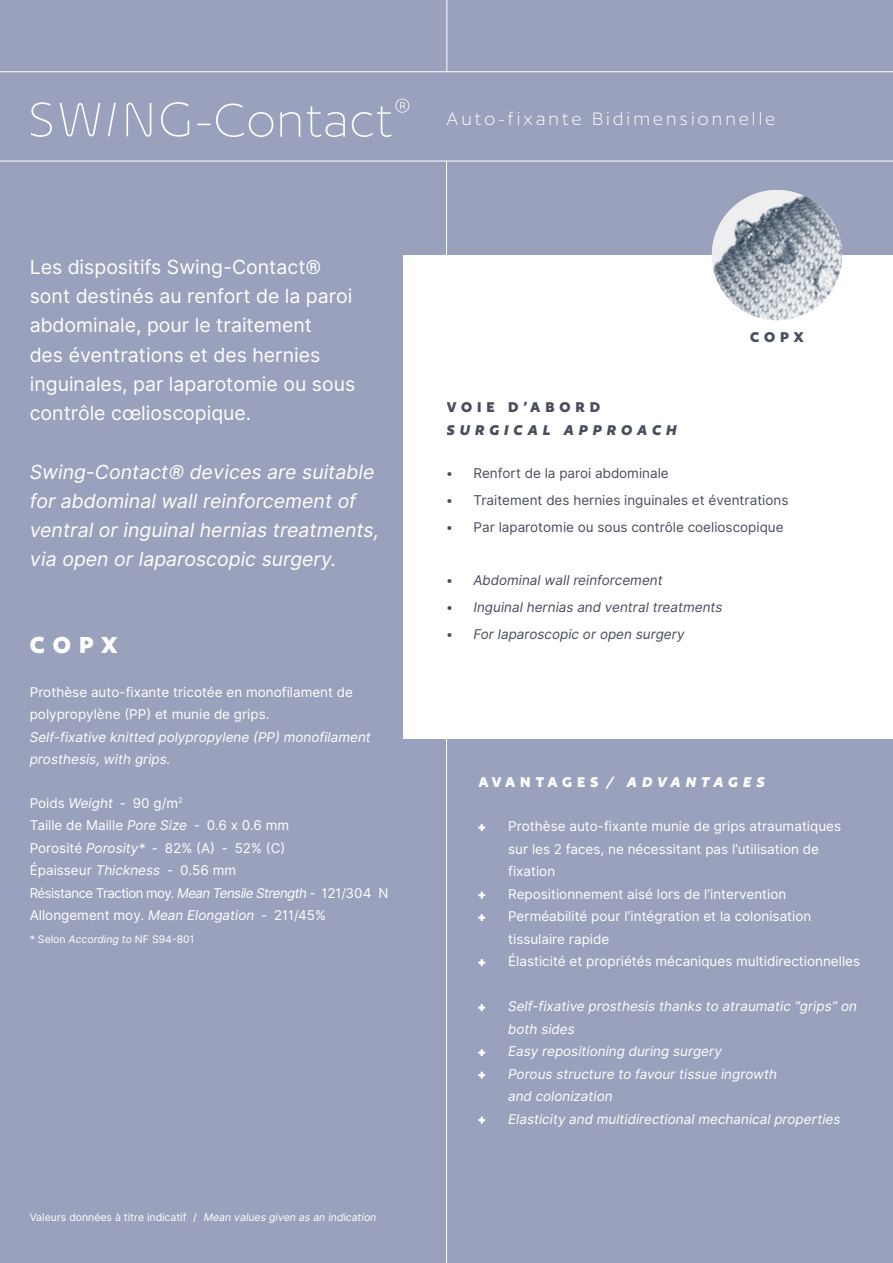
<style>
.page{position:relative;width:893px;height:1263px;background:#9aa1bc}
.page>*{position:absolute;margin:0;border:0;box-sizing:border-box;transform-origin:0 0}
.t1{font:700 27px "Author";color:#fff}
.t2{font:300 21px "Author";letter-spacing:.15em;color:#fff}
.t3{font:19.5px/29.2px "Inter UI";color:#fff}
.t4{font:italic 19.5px/29.2px "Inter UI";color:#fff}
.t5{font:italic 700 16.5px "Author";letter-spacing:.3em;color:#fff}
.t6{font:italic 700 16.5px "Author";letter-spacing:.3em;color:#494e5e}
.t7{font:700 16.5px "Author";letter-spacing:.3em;color:#494e5e}
.t8{font:13.5px/22.5px "Inter UI";color:#fff}
.t9{font:italic 13.5px/22.5px "Inter UI";color:#fff}
.t10{font:13.5px "Inter UI";color:#494e5e}
.t11{font:italic 13.5px "Inter UI";color:#494e5e}
.t12{font:10.5px "Inter UI";color:#fff}
.s1{font-style:italic}
.s2{color:#f9f9fb}
.s3{font-style:normal}
</style>
<div class="page">
<div style="left:404px;top:255px;width:488px;height:483px;background:#fff"></div>
<img style="left:712px;top:190px;width:130px;height:130px;border-radius:65px">
<svg style="left:478px;top:824px;width:7px;height:7px"></svg>
<svg style="left:478px;top:892px;width:7px;height:6px"></svg>
<svg style="left:478px;top:914px;width:7px;height:7px"></svg>
<svg style="left:478px;top:959px;width:7px;height:7px"></svg>
<svg style="left:478px;top:1004px;width:7px;height:7px"></svg>
<svg style="left:478px;top:1049px;width:7px;height:7px"></svg>
<svg style="left:478px;top:1072px;width:7px;height:6px"></svg>
<svg style="left:478px;top:1117px;width:7px;height:6px"></svg>
<svg style="left:197px;top:99px;width:212px;height:38px"></svg>
<svg style="left:31px;top:102px;width:21px;height:35px"></svg>
<svg style="left:161px;top:102px;width:28px;height:35px"></svg>
<svg style="left:60px;top:103px;width:40px;height:33px"></svg>
<svg style="left:108px;top:103px;width:8px;height:33px"></svg>
<svg style="left:126px;top:103px;width:25px;height:34px"></svg>
<hr style="left:0;top:71px;width:893px;height:1px;background:#fff">
<hr style="left:0;top:161px;width:893px;height:1px;background:#fff">
<hr style="left:446px;top:0;width:1px;height:72px;background:#fff">
<hr style="left:446px;top:161px;width:1px;height:1102px;background:#fff">
<h3 class="t3" style="left:30px;top:253px;width:327px">Les dispositifs Swing-Contact® sont destinés au renfort de la paroi abdominale, pour le traitement<br>des éventrations et des hernies inguinales, par laparotomie ou sous contrôle cœlioscopique.</h3>
<h3 class="t4" style="left:30px;top:457px;width:351px">Swing-Contact® devices are suitable for abdominal wall reinforcement of ventral or inguinal hernias treatments, via open or laparoscopic surgery.</h3>
<h1 class="t1" style="left:30px;top:630px;width:90px">COPX</h1>
<p class="t8" style="left:30px;top:681px;width:325px">Prothèse auto-fixante tricotée en monofilament de polypropylène (PP) et munie de grips.</p>
<p class="t9" style="left:30px;top:726px;width:343px">Self-fixative knitted polypropylene (PP) monofilament prosthesis, with grips.</p>
<p class="t8" style="left:30px;top:792px;width:360px">Poids <span class="s1">Weight</span> - 90 g/m<sup>2<br></sup>Taille de Maille <span class="s1">Pore Size</span> - 0.6 x 0.6 mm<br>Porosité <span class="s1">Porosity*</span> - 82% (A) - 52% (C)<br>Épaisseur <span class="s1">Thickness</span> - 0.56 mm<br>Résistance Traction moy. <span class="s1">Mean Tensile Strength</span> - 121<span class="s2">/</span>304 N Allongement moy. <span class="s1">Mean Elongation</span> - 211<span class="s2">/</span>45%</p>
<p class="t12" style="left:30px;top:931px;width:166px">* Selon <span class="s1">According to</span> NF S94-801</p>
<p class="t12" style="left:30px;top:1210px;width:348px">Valeurs données à titre indicatif / <span class="s1">Mean values given as an indication</span></p>
<h2 class="t2" style="left:446px;top:109px;width:330px">Auto-fixante Bidimensionnelle</h2>
<p class="t7" style="left:750px;top:328px;width:55px">COPX</p>
<p class="t7" style="left:446px;top:398px;width:155px">VOIE D’ABORD</p>
<p class="t6" style="left:446px;top:421px;width:232px">SURGICAL APPROACH</p>
<p class="t10" style="left:446px;top:464px;width:224px">• Renfort de la paroi abdominale</p>
<p class="t10" style="left:446px;top:491px;width:344px">• Traitement des hernies inguinales et éventrations</p>
<p class="t10" style="left:446px;top:517px;width:339px">• Par laparotomie ou sous contrôle coelioscopique</p>
<p class="t11" style="left:446px;top:571px;width:218px">• Abdominal wall reinforcement</p>
<p class="t11" style="left:446px;top:598px;width:278px">• Inguinal hernias and ventral treatments</p>
<p class="t11" style="left:446px;top:624px;width:240px">• For laparoscopic or open surgery</p>
<p class="t5" style="left:478px;top:773px;width:288px"><span class="s3">AVANTAGES</span> / ADVANTAGES</p>
<p class="t8" style="left:508px;top:815px;width:353px">Prothèse auto-fixante munie de grips atraumatiques sur les 2 faces, ne nécessitant pas l’utilisation de fixation<br>Repositionnement aisé lors de l’intervention Perméabilité pour l’intégration et la colonisation tissulaire rapide<br>Élasticité et propriétés mécaniques multidirectionnelles</p>
<p class="t9" style="left:508px;top:995px;width:350px">Self-fixative prosthesis thanks to atraumatic “grips” on both sides<br>Easy repositioning during surgery<br>Porous structure to favour tissue ingrowth<br>and colonization<br>Elasticity and multidirectional mechanical properties</p>
</div>
